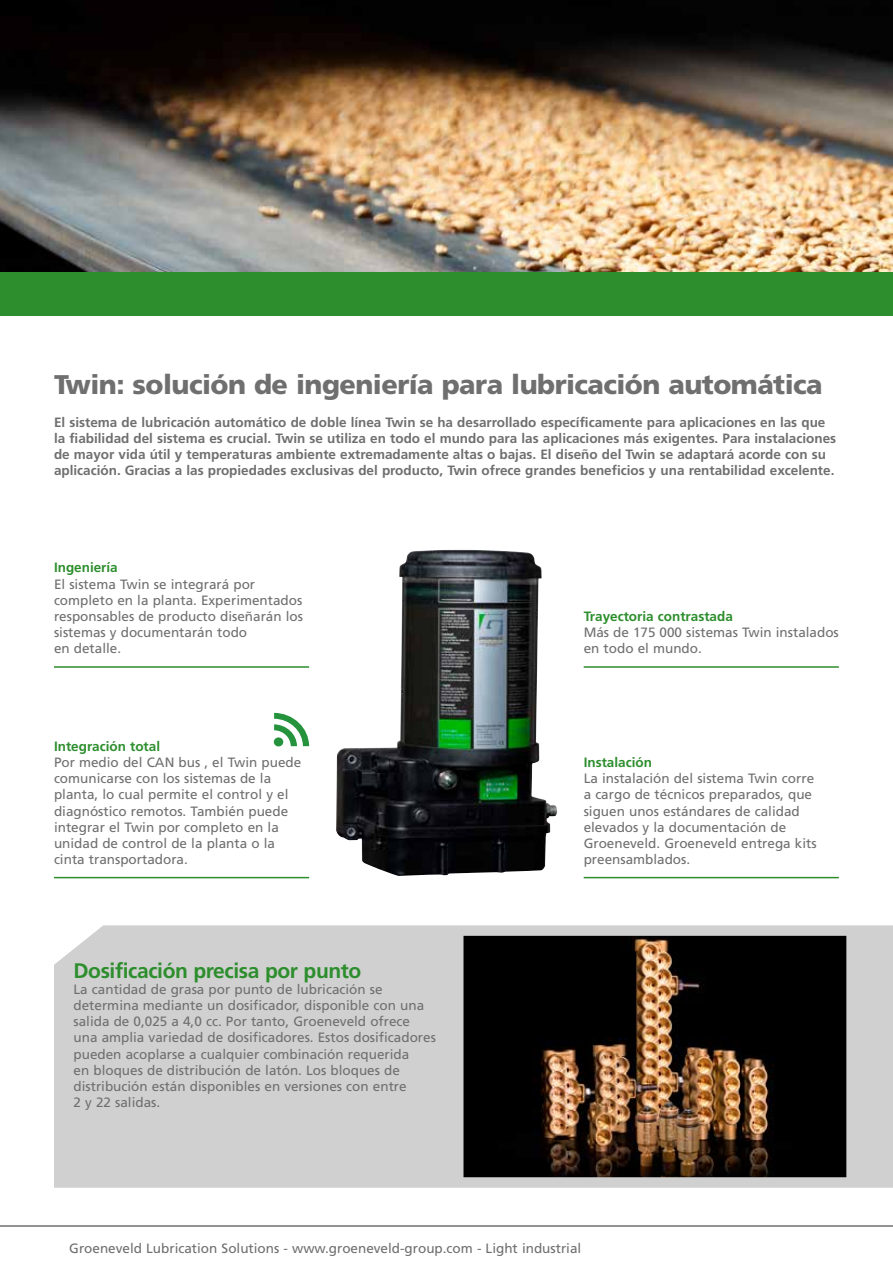
<style>
.page{position:relative;width:893px;height:1263px;background:#fff}
.page>*{position:absolute;margin:0;border:0;box-sizing:border-box;transform-origin:0 0}
.t1{font:900 27px "Frutiger LT Std";letter-spacing:-.02em;color:#706f6f}
.t2{font:700 21px "Frutiger LT Std";letter-spacing:-.02em;color:#2d8e2d}
.t3{font:13.5px/16.2px "Frutiger LT Std";color:#706f6f}
.t4{font:700 13.5px/16.2px "Frutiger LT Std";color:#706f6f}
.t5{font:700 13.5px "Frutiger LT Std";color:#2d8e2d}
</style>
<div class="page">
<img style="left:0;top:0;width:893px;height:272px">
<hr style="left:54px;top:666px;width:255px;height:2px;background:#2d8e2d">
<hr style="left:54px;top:877px;width:255px;height:1px;background:#2d8e2d">
<hr style="left:584px;top:666px;width:255px;height:2px;background:#2d8e2d">
<hr style="left:584px;top:877px;width:255px;height:1px;background:#2d8e2d">
<img style="left:336px;top:550px;width:222px;height:326px">
<svg style="left:274px;top:713px;width:35px;height:33px"></svg>
<div style="left:54px;top:925px;width:839px;height:263px;background:#d0d0d0"></div>
<img style="left:463px;top:936px;width:383px;height:241px">
<hr style="left:0;top:1225px;width:893px;height:2px;background:#706f6f">
<div style="left:0;top:272px;width:893px;height:44px;background:#2d8e2d"></div>
<h1 class="t1" style="left:54px;top:368px;width:770px">Twin: solución de ingeniería para lubricación automática</h1>
<p class="t4" style="left:54px;top:414px;width:784px">El sistema de lubricación automático de doble línea Twin se ha desarrollado específicamente para aplicaciones en las que la fiabilidad del sistema es crucial. Twin se utiliza en todo el mundo para las aplicaciones más exigentes. Para instalaciones de mayor vida útil y temperaturas ambiente extremadamente altas o bajas. El diseño del Twin se adaptará acorde con su aplicación. Gracias a las propiedades exclusivas del producto, Twin ofrece grandes beneficios y una rentabilidad excelente.</p>
<p class="t5" style="left:54px;top:560px;width:65px">Ingeniería</p>
<p class="t3" style="left:54px;top:576px;width:251px">El sistema Twin se integrará por completo en la planta. Experimentados responsables de producto diseñarán los sistemas y documentarán todo<br>en detalle.</p>
<p class="t5" style="left:54px;top:738px;width:108px">Integración total</p>
<p class="t3" style="left:54px;top:754px;width:249px">Por medio del CAN bus , el Twin puede comunicarse con los sistemas de la planta, lo cual permite el control y el diagnóstico remotos. También puede integrar el Twin por completo en la unidad de control de la planta o la cinta transportadora.</p>
<h2 class="t2" style="left:74px;top:958px;width:289px">Dosificación precisa por punto</h2>
<p class="t3" style="left:74px;top:981px;width:364px">La cantidad de grasa por punto de lubricación se determina mediante un dosificador, disponible con una salida de 0,025 a 4,0 cc. Por tanto, Groeneveld ofrece una amplia variedad de dosificadores. Estos dosificadores pueden acoplarse a cualquier combinación requerida<br>en bloques de distribución de latón. Los bloques de distribución están disponibles en versiones con entre<br>2 y 22 salidas.</p>
<p class="t5" style="left:584px;top:608px;width:151px">Trayectoria contrastada</p>
<p class="t3" style="left:584px;top:624px;width:257px">Más de 175 000 sistemas Twin instalados en todo el mundo.</p>
<p class="t5" style="left:584px;top:754px;width:70px">Instalación</p>
<p class="t3" style="left:584px;top:770px;width:234px">La instalación del sistema Twin corre a cargo de técnicos preparados, que siguen unos estándares de calidad elevados y la documentación de<br>Groeneveld. Groeneveld entrega kits preensamblados.</p>
<p class="t3" style="left:69px;top:1240px;width:513px">Groeneveld Lubrication Solutions - www.groeneveld-group.com - Light industrial</p>
</div>
